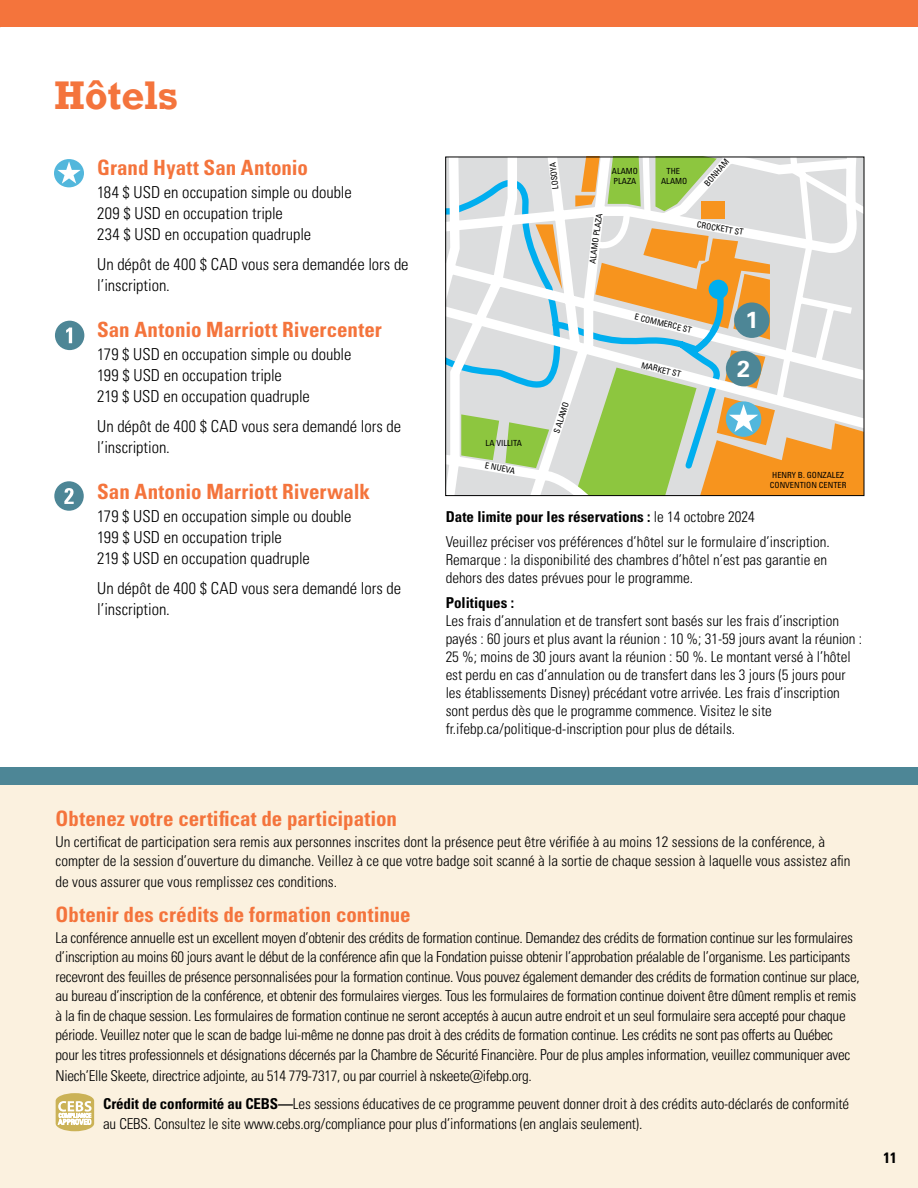
<style>
.page{position:relative;width:918px;height:1188px;background:#fff}
.page>*{position:absolute;margin:0;border:0;box-sizing:border-box;transform-origin:0 0}
.t1{font:700 37.5px "Rockwell";letter-spacing:-.005em;color:#f4743c}
.t2{font:700 23.1px/48.4px "Univers LT Pro 65";color:#fff;text-align:center}
.t3{font:700 condensed 21px "Univers LT Pro";color:#f4743c}
.t4{font:300 condensed 16.5px/21px "Univers LT Pro";color:#000}
.t5{font:300 condensed 15px/19.5px "Univers LT Pro";letter-spacing:-.02em;color:#000}
.t6{font:300 condensed 15px/18px "Univers LT Pro";color:#000}
.t7{font:700 condensed 15px "Univers LT Pro";color:#000}
.t8{font:700 condensed 15px "Univers LT Pro";color:#fff}
.t9{font:condensed 8.4px/10.1px "Univers LT Pro";color:#000}
.s1{font-weight:700}
.s2{color:#000}
</style>
<div class="page">
<div style="left:0;top:0;width:918px;height:27px;background:#f4743c"></div>
<div style="left:0;top:786px;width:918px;height:402px;background:#fbf1df"></div>
<div style="left:54px;top:159px;width:30px;height:28px;background:#52b7dc;border-radius:50%"></div>
<div style="left:55px;top:321px;width:29px;height:29px;background:#4d8696;border-radius:50%"></div>
<svg style="left:66px;top:328px;width:6px;height:15px"></svg>
<div style="left:54px;top:481px;width:30px;height:30px;background:#4d8696;border-radius:50%"></div>
<svg style="left:64px;top:488px;width:10px;height:16px"></svg>
<svg style="left:57px;top:161px;width:24px;height:23px"></svg>
<svg style="left:56px;top:1093px;width:38px;height:38px"></svg>
<svg style="left:447px;top:159px;width:142px;height:335px"></svg>
<svg style="left:589px;top:159px;width:273px;height:69px"></svg>
<svg style="left:571px;top:228px;width:291px;height:266px;background:#d1caa0"></svg>
<div style="left:445px;top:157px;width:419px;height:339px;border:1px solid #000"></div>
<div style="left:0;top:767px;width:918px;height:18px;background:#4d8696"></div>
<h1 class="t1" style="left:54px;top:71px;width:125px">Hôtels</h1>
<h3 class="t3" style="left:97px;top:155px;width:212px">Grand Hyatt San Antonio</h3>
<p class="t4" style="left:97px;top:180px;width:256px">184 $ USD en occupation simple ou double<br>209 $ USD en occupation triple<br>234 $ USD en occupation quadruple</p>
<p class="t4" style="left:97px;top:252px;width:313px">Un dépôt de 400 $ CAD vous sera demandée lors de l’inscription.</p>
<h3 class="t3" style="left:97px;top:317px;width:286px">San Antonio Marriott Rivercenter</h3>
<p class="t4" style="left:97px;top:342px;width:256px">179 $ USD en occupation simple ou double<br>199 $ USD en occupation triple<br>219 $ USD en occupation quadruple</p>
<p class="t4" style="left:97px;top:414px;width:306px">Un dépôt de 400 $ CAD vous sera demandé lors de l’inscription.</p>
<h3 class="t3" style="left:97px;top:479px;width:274px">San Antonio Marriott Riverwalk</h3>
<p class="t4" style="left:97px;top:504px;width:256px">179 $ USD en occupation simple ou double<br>199 $ USD en occupation triple<br>219 $ USD en occupation quadruple</p>
<p class="t4" style="left:97px;top:576px;width:306px">Un dépôt de 400 $ CAD vous sera demandé lors de l’inscription.</p>
<p class="t9" style="left:486px;top:438px;width:38px">LA VILLITA</p>
<p class="t9" style="left:486px;top:460px;width:32px;rotate:12deg">E NUEVA</p>
<p class="t9" style="left:551px;top:190px;width:29px;rotate:-97deg">LOSOYA</p>
<p class="t9" style="left:551px;top:432px;width:34px;rotate:-72deg">S ALAMO</p>
<p class="t9" style="left:612px;top:166px;width:28px">ALAMO<br>PLAZA</p>
<p class="t9" style="left:587px;top:263px;width:52px;rotate:-82deg">ALAMO PLAZA</p>
<p class="t9" style="left:661px;top:166px;width:28px;text-align:center">THE<br>ALAMO</p>
<p class="t9" style="left:702px;top:181px;width:35px;rotate:-49deg">BONHAM</p>
<p class="t9" style="left:698px;top:219px;width:49px;rotate:10deg">CROCKETT ST</p>
<p class="t9" style="left:636px;top:311px;width:60px;rotate:14deg">E COMMERCE ST</p>
<p class="t9" style="left:643px;top:359px;width:42px;rotate:14deg">MARKET ST</p>
<h2 class="t2" style="left:737px;top:295px;width:23px">1<br>2</h2>
<p class="t9" style="left:770px;top:470px;width:78px">HENRY B. GONZALEZ<br>CONVENTION CENTER</p>
<p class="t6" style="left:446px;top:504px;width:386px;line-height:24.8px"><span class="s1">Date limite pour les réservations :</span> le 14 octobre 2024<br>Veuillez préciser vos préférences d’hôtel sur le formulaire d’inscription.</p>
<p class="t6" style="left:446px;top:550px;width:383px">Remarque : la disponibilité des chambres d’hôtel n’est pas garantie en dehors des dates prévues pour le programme.</p>
<p class="t7" style="left:446px;top:593px;width:70px">Politiques :</p>
<p class="t6" style="left:446px;top:611px;width:418px">Les frais d’annulation et de transfert sont basés sur les frais d’inscription payés : 60 jours et plus avant la réunion : 10 %; 31-59 jours avant la réunion :<br>25 %; moins de 30 jours avant la réunion : 50 %. Le montant versé à l’hôtel est perdu en cas d’annulation ou de transfert dans les 3 jours (5 jours pour les établissements Disney) précédant votre arrivée. Les frais d’inscription sont perdus dès que le programme commence. Visitez le site fr.ifebp.ca/politique-d-inscription pour plus de détails.</p>
<h3 class="t3" style="left:56px;top:805px;width:343px">Obtenez votre certificat de participation</h3>
<p class="t6" style="left:56px;top:831px;width:796px;line-height:19.5px">Un certificat de participation sera remis aux personnes inscrites dont la présence peut être vérifiée à au moins 12 sessions de la conférence, à compter de la session d’ouverture du dimanche. Veillez à ce que votre badge soit scanné à la sortie de chaque session à laquelle vous assistez afin</p>
<p class="t6" style="left:56px;top:872px;width:283px">de vous assurer que vous remplissez ces conditions.</p>
<h3 class="t3" style="left:56px;top:901px;width:357px">Obtenir des crédits de formation continue</h3>
<p class="t5" style="left:56px;top:927px;width:806px">La conférence annuelle est un excellent moyen d’obtenir des crédits de formation continue. Demandez des crédits de formation continue sur les formulaires d’inscription au moins 60 jours avant le début de la conférence afin que la Fondation puisse obtenir l’approbation préalable de l’organisme. Les participants recevront des feuilles de présence personnalisées pour la formation continue. Vous pouvez également demander des crédits de formation continue sur place, au bureau d’inscription de la conférence, et obtenir des formulaires vierges. Tous les formulaires de formation continue doivent être dûment remplis et remis à la fin de chaque session. Les formulaires de formation continue ne seront acceptés à aucun autre endroit et un seul formulaire sera accepté pour chaque période. Veuillez noter que le scan de badge lui-même ne donne pas droit à des crédits de formation continue. Les crédits ne sont pas offerts au Québec pour les titres professionnels et désignations décernés par la Chambre de Sécurité Financière. Pour de plus amples information, veuillez communiquer avec</p>
<p class="t5" style="left:103px;top:1060px;width:748px;line-height:28.5px;text-indent:-48px">Niech’Elle Skeete, directrice adjointe, au 514 779-7317, ou par courriel à nskeete@ifebp.org.<br><span class="s1">Crédit de conformité au CEBS—</span>Les sessions éducatives de ce programme peuvent donner droit à des crédits auto-déclarés de conformité</p>
<p class="t5" style="left:103px;top:1113px;width:541px">au CEBS. Consultez le site www.cebs.org/compliance pour plus d’informations (en anglais seulement).</p>
<p class="t8" style="left:867px;top:1149px;width:31px">11 <span class="s2">11</span></p>
</div>
